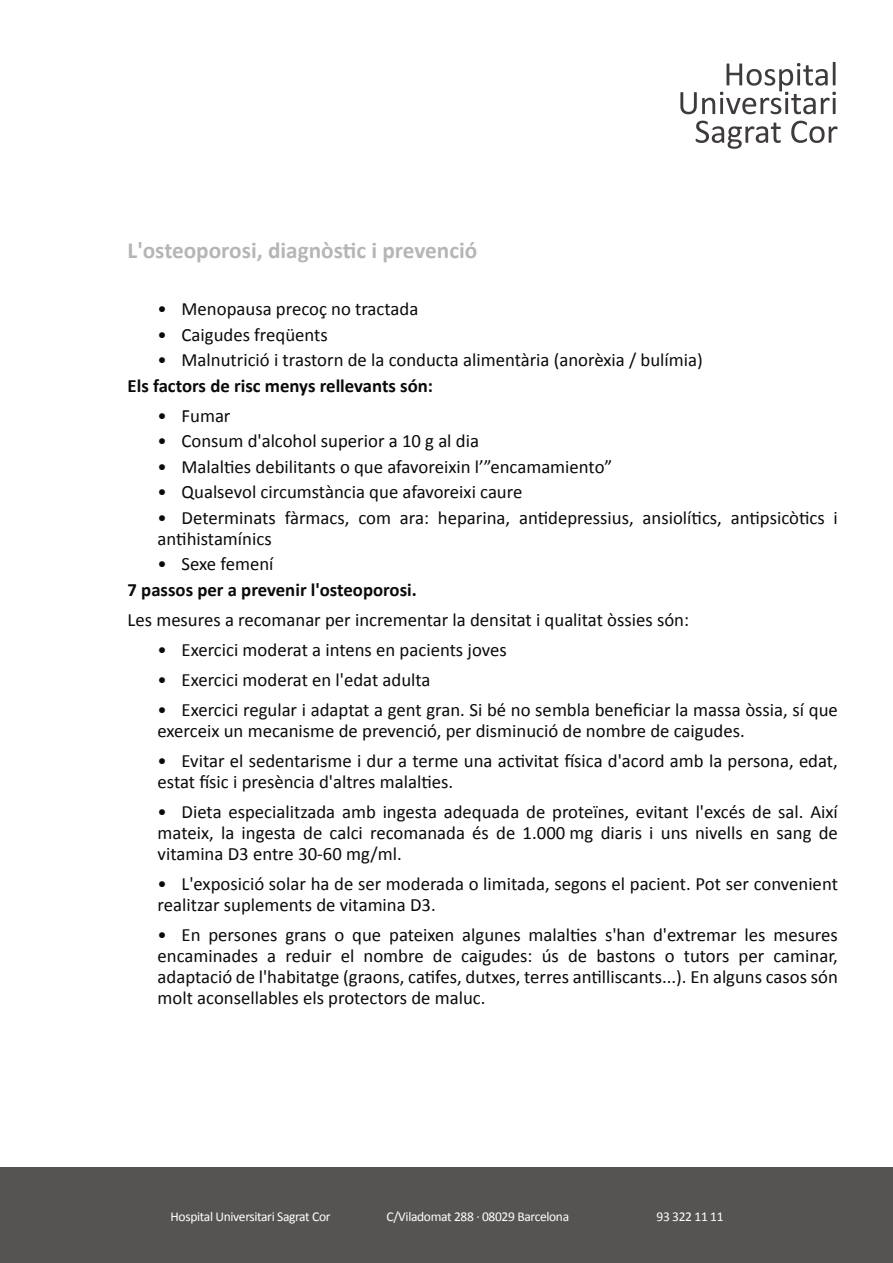
<style>
.page{position:relative;width:893px;height:1263px;background:#fff}
.page>*{position:absolute;margin:0;border:0;box-sizing:border-box;transform-origin:0 0}
.t1{font:700 23.25px "Calibri";color:rgb(11 9 13/.3)}
.t2{font:18.75px/21px "Calibri";color:#0b090d}
.t3{font:700 18.75px "Calibri";color:#0b090d}
.t4{font:13.5px "Calibri";letter-spacing:-.025em;color:#fff}
</style>
<div class="page">
<div style="left:0;top:1167px;width:893px;height:96px;background:#565353"></div>
<svg style="left:680px;top:62px;width:156px;height:52px"></svg>
<svg style="left:696px;top:121px;width:85px;height:28px"></svg>
<svg style="left:791px;top:121px;width:46px;height:22px"></svg>
<p class="t1" style="left:128px;top:236px;width:351px">L'osteoporosi, diagnòstic i prevenció</p>
<p class="t2" style="left:158px;top:298px;width:262px">• Menopausa precoç no tractada</p>
<p class="t2" style="left:158px;top:324px;width:172px">• Caigudes freqüents</p>
<p class="t2" style="left:158px;top:349px;width:547px">• Malnutrició i trastorn de la conducta alimentària (anorèxia / bulímia)</p>
<p class="t3" style="left:128px;top:373px;width:307px">Els factors de risc menys rellevants són:</p>
<p class="t2" style="left:158px;top:405px;width:74px">• Fumar</p>
<p class="t2" style="left:158px;top:430px;width:323px">• Consum d'alcohol superior a 10 g al dia</p>
<p class="t2" style="left:158px;top:456px;width:456px">• Malalties debilitants o que afavoreixin l’”encamamiento”</p>
<p class="t2" style="left:158px;top:481px;width:366px">• Qualsevol circumstància que afavoreixi caure</p>
<p class="t2" style="left:158px;top:507px;width:682px">• Determinats fàrmacs, com ara: heparina, antidepressius, ansiolítics, antipsicòtics i antihistamínics</p>
<p class="t2" style="left:158px;top:553px;width:117px">• Sexe femení</p>
<p class="t3" style="left:128px;top:577px;width:291px">7 passos per a prevenir l'osteoporosi.</p>
<p class="t2" style="left:128px;top:609px;width:563px">Les mesures a recomanar per incrementar la densitat i qualitat òssies són:</p>
<p class="t2" style="left:158px;top:639px;width:351px">• Exercici moderat a intens en pacients joves</p>
<p class="t2" style="left:158px;top:669px;width:274px">• Exercici moderat en l'edat adulta</p>
<p class="t2" style="left:158px;top:699px;width:682px">• Exercici regular i adaptat a gent gran. Si bé no sembla beneficiar la massa òssia, sí que exerceix un mecanisme de prevenció, per disminució de nombre de caigudes.</p>
<p class="t2" style="left:158px;top:750px;width:682px">• Evitar el sedentarisme i dur a terme una activitat física d'acord amb la persona, edat, estat físic i presència d'altres malalties.</p>
<p class="t2" style="left:158px;top:801px;width:682px;text-align:justify">• Dieta especialitzada amb ingesta adequada de proteïnes, evitant l'excés de sal. Així mateix, la ingesta de calci recomanada és de 1.000 mg diaris i uns nivells en sang de vitamina D3 entre 30-60 mg/ml.</p>
<p class="t2" style="left:158px;top:873px;width:682px">• L'exposició solar ha de ser moderada o limitada, segons el pacient. Pot ser convenient realitzar suplements de vitamina D3.</p>
<p class="t2" style="left:158px;top:924px;width:682px;text-align:justify">• En persones grans o que pateixen algunes malalties s'han d'extremar les mesures encaminades a reduir el nombre de caigudes: ús de bastons o tutors per caminar, adaptació de l'habitatge (graons, catifes, dutxes, terres antilliscants...). En alguns casos són molt aconsellables els protectors de maluc.</p>
<p class="t4" style="left:171px;top:1208px;width:161px">Hospital Universitari Sagrat Cor</p>
<p class="t4" style="left:387px;top:1208px;width:184px">C/Viladomat 288 · 08029 Barcelona</p>
<p class="t4" style="left:656px;top:1208px;width:69px">93 322 11 11</p>
</div>
